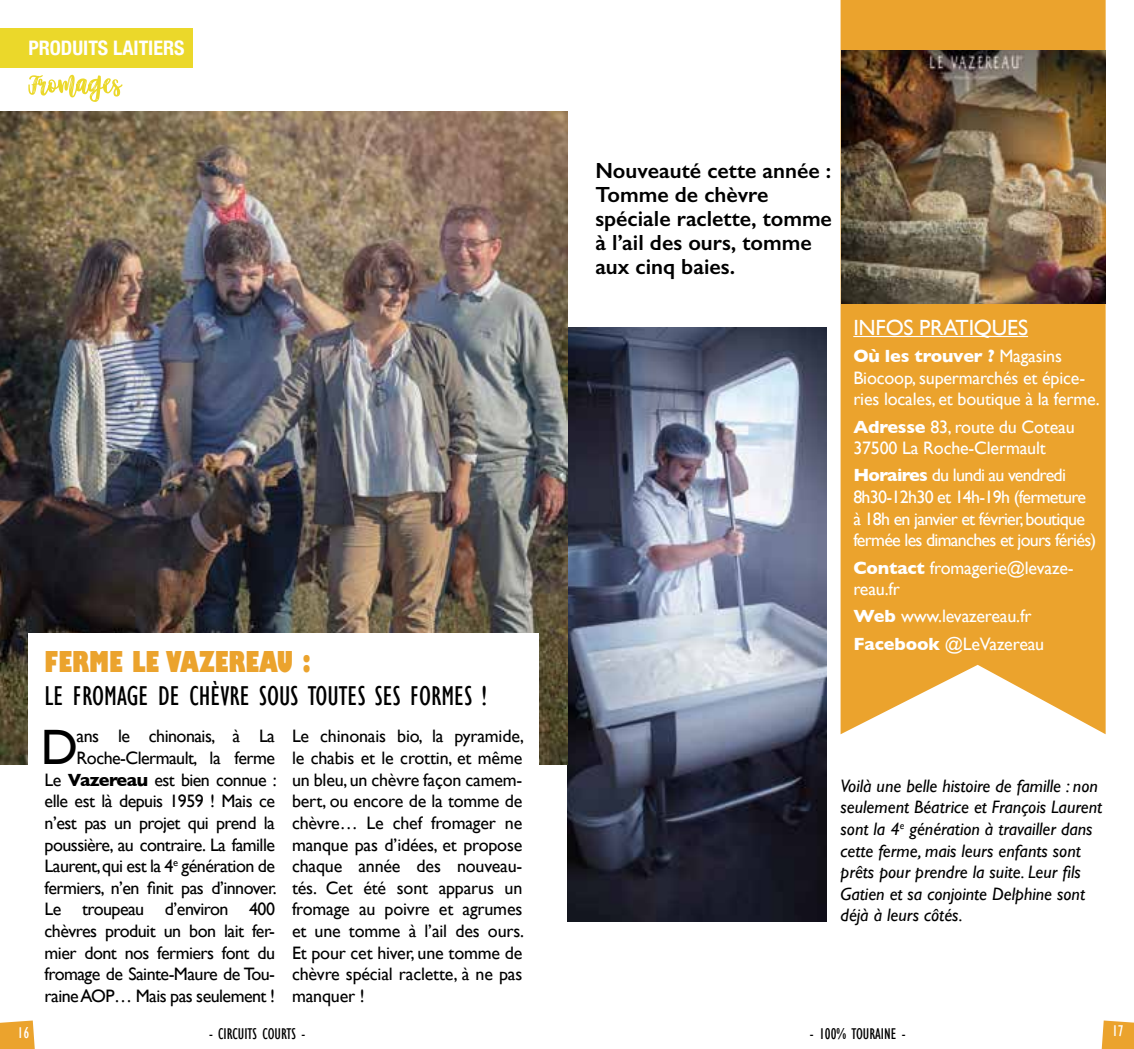
<style>
.page{position:relative;width:1134px;height:1049px;background:#fff}
.page>*{position:absolute;margin:0;border:0;box-sizing:border-box;transform-origin:0 0}
.t1{font:49.6px "Gill Sans";color:#000}
.t2{font:condensed 28px "Gill Sans";color:#000}
.t3{font:800 condensed 28px "Gill Sans";color:#eba32d}
.t4{font:600 22px/24px "Gill Sans";color:#000}
.t5{font:22px "Gill Sans";letter-spacing:-.01em;color:#fff}
.t6{font:700 condensed 20px "Helvetica Neue";color:#fff}
.t7{font:18px/21.6px "Gill Sans";letter-spacing:-.03em;color:#000;text-align:right}
.t8{font:italic 18px/21.6px "Gill Sans";color:#000}
.t9{font:18px/21.6px "Gill Sans";letter-spacing:-.01em;color:#fff}
.t10{font:18px/21.6px "Gill Sans";letter-spacing:-.04em;color:#fff}
.t11{font:condensed 16px "Gill Sans";color:#000}
.t12{font:condensed 16px "Gill Sans";color:#fff}
.s1{font-weight:700}
</style>
<div class="page">
<svg style="left:1101px;top:1020px;width:33px;height:29px"></svg>
<svg style="left:0;top:1020px;width:35px;height:29px"></svg>
<div style="left:0;top:28px;width:193px;height:40px;background:#ebd82a"></div>
<svg style="left:28px;top:75px;width:95px;height:27px"></svg>
<img style="left:567px;top:327px;width:259px;height:594px">
<img style="left:0;top:111px;width:567px;height:653px">
<div style="left:28px;top:633px;width:511px;height:342px;background:#fff"></div>
<svg style="left:840px;top:0;width:266px;height:734px;fill:#eba32d"></svg>
<hr style="left:853px;top:336px;width:175px;height:1px;background:#fff">
<img style="left:841px;top:50px;width:265px;height:253px">
<p class="t6" style="left:28px;top:31px;width:158px">PRODUITS LAITIERS</p>
<h2 class="t3" style="left:45px;top:644px;width:267px">FERME LE VAZEREAU :</h2>
<h2 class="t2" style="left:45px;top:680px;width:443px">LE FROMAGE DE CHÈVRE SOUS TOUTES SES FORMES !</h2>
<p class="t7" style="left:45px;top:725px;width:234px">ans le chinonais, à La<br>Roche-Clermault, la ferme<br>Le <span class="s1">Vazereau</span> est bien connue : elle est là depuis 1959 ! Mais ce n’est pas un projet qui prend la poussière, au contraire. La famille<br>Laurent, qui est la 4<sup>e</sup> génération de fermiers, n’en finit pas d’innover.<br>Le troupeau d’environ 400 chèvres produit un bon lait fer&shy;mier dont nos fermiers font du fromage de Sainte-Maure de Tou&shy;raine AOP… Mais pas seulement !</p>
<p class="t7" style="left:292px;top:725px;width:234px;text-align:justify">Le chinonais bio, la pyramide, le chabis et le crottin, et même un bleu, un chèvre façon camem&shy;bert, ou encore de la tomme de chèvre… Le chef fromager ne manque pas d’idées, et propose chaque année des nouveau&shy;tés. Cet été sont apparus un fromage au poivre et agrumes et une tomme à l’ail des ours.<br>Et pour cet hiver, une tomme de chèvre spécial raclette, à ne pas manquer !</p>
<h1 class="t1" style="left:41px;top:718px;width:39px">D</h1>
<p class="t4" style="left:595px;top:158px;width:238px">Nouveauté cette année :<br>Tomme de chèvre spéciale raclette, tomme à l’ail des ours, tomme aux cinq baies.</p>
<p class="t5" style="left:853px;top:314px;width:176px">INFOS PRATIQUES</p>
<p class="t9" style="left:853px;top:345px;width:248px"><span class="s1">Où les trouver ?</span> Magasins<br>Biocoop, supermarchés et épice&shy;ries locales, et boutique à la ferme.</p>
<p class="t9" style="left:853px;top:415px;width:223px"><span class="s1">Adresse</span> 83, route du Coteau<br>37500 La Roche-Clermault</p>
<p class="t10" style="left:853px;top:464px;width:245px"><span class="s1">Horaires</span> du lundi au vendredi 8h30-12h30 et 14h-19h (fermeture à 18h en janvier et février, boutique fermée les dimanches et jours fériés)</p>
<p class="t9" style="left:853px;top:556px;width:222px"><span class="s1">Contact</span> fromagerie@levaze&shy;reau.fr</p>
<p class="t9" style="left:853px;top:602px;width:192px;line-height:27.2px"><span class="s1">Web</span> www.levazereau.fr<br><span class="s1">Facebook</span> @LeVazereau</p>
<p class="t8" style="left:840px;top:775px;width:263px">Voilà une belle histoire de famille : non seulement Béatrice et François Laurent sont la 4<sup>e</sup> génération à travailler dans cette ferme, mais leurs enfants sont prêts pour prendre la suite. Leur fils Gatien et sa conjointe Delphine sont déjà à leurs côtés.</p>
<p class="t12" style="left:18px;top:1023px;width:13px">16</p>
<p class="t11" style="left:209px;top:1024px;width:98px">- CIRCUITS COURTS -</p>
<p class="t11" style="left:810px;top:1024px;width:97px">- 100% TOURAINE -</p>
<p class="t12" style="left:1112px;top:1021px;width:13px">17</p>
</div>
